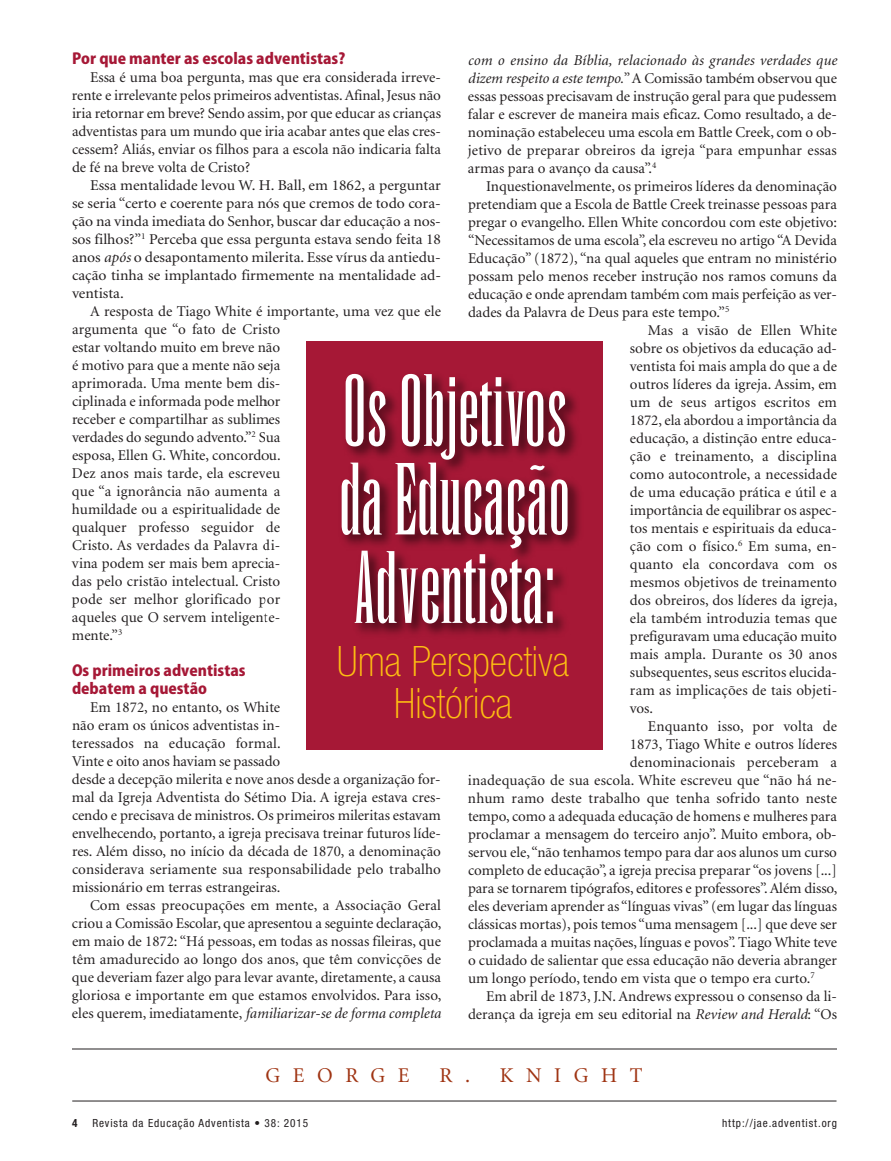
<style>
.page{position:relative;width:891px;height:1161px;background:#fff}
.page>*{position:absolute;margin:0;border:0;box-sizing:border-box;transform-origin:0 0}
.t1{font:condensed 90px/88.5px "Runic MT Std";color:#fff;text-align:justify}
.t2{font:100 condensed 42px/42px "Helvetica Neue";color:#fdbe12;text-align:center}
.t3{font:21px "Minion";letter-spacing:.6em;color:#9f3413}
.t4{font:15px/18px "Minion";color:#231f20;text-align:justify}
.t5{font:15px/18px "Minion";color:#231f20;text-align:justify;scale:1.04 1}
.t6{font:800 15px/18px "Koz Go Pro";color:#a61836}
.t7{font:condensed 11.25px "Helvetica Neue";letter-spacing:.08em;color:#231f20}
.t8{font:700 condensed 11.25px "Helvetica Neue";color:#231f20}
.s1{font-style:italic}
</style>
<div class="page">
<hr style="left:72px;top:1101px;width:765px;height:1px;background:#231f20">
<hr style="left:72px;top:1049px;width:765px;height:1px;background:#231f20">
<div style="left:306px;top:342px;width:297px;height:408px;background:#a61836"></div>
<img style="left:342px;top:374px;width:238px;height:261px">
<p class="t6" style="left:72px;top:51px;width:275px">Por que manter as escolas adventistas?</p>
<p class="t4" style="left:72px;top:70px;width:371px;text-indent:18px">Essa é uma boa pergunta, mas que era considerada irreve&shy;rente e irrelevante pelos primeiros adventistas.Afinal, Jesus não iria retornar em breve? Sendo assim, por que educar as crianças adventistas para um mundo que iria acabar antes que elas cres&shy;cessem? Aliás, enviar os filhos para a escola não indicaria falta de fé na breve volta de Cristo?</p>
<p class="t5" style="left:72px;top:178px;width:356px;text-indent:18px">Essa mentalidade levou W. H. Ball, em 1862, a perguntar se seria “certo e coerente para nós que cremos de todo cora&shy;ção na vinda imediata do Senhor, buscar dar educação a nos&shy;sos filhos?”<sup>1</sup> Perceba que essa pergunta estava sendo feita 18 anos <span class="s1">após</span> o desapontamento milerita. Esse vírus da antiedu&shy;cação tinha se implantado firmemente na mentalidade ad&shy;ventista.</p>
<p class="t4" style="left:72px;top:304px;width:371px;text-align:left;text-indent:18px">A resposta de Tiago White é importante, uma vez que ele argumenta que “o fato de Cristo<br>estar voltando muito em breve não<br>é motivo para que a mente não seja<br>aprimorada. Uma mente bem dis-<br>ciplinada e informada pode melhor<br>receber e compartilhar as sublimes<br>verdades do segundo advento.”<sup>2</sup> Sua<br>esposa, Ellen G. White, concordou.<br>Dez anos mais tarde, ela escreveu<br>que “a ignorância não aumenta a<br>humildade ou a espiritualidade de<br>qualquer professo seguidor de<br>Cristo. As verdades da Palavra di-<br>vina podem ser mais bem aprecia-<br>das pelo cristão intelectual. Cristo<br>pode ser melhor glorificado por<br>aqueles que O servem inteligente-<br>mente.”<sup>3</sup></p>
<p class="t6" style="left:72px;top:663px;width:175px">Os primeiros adventistas debatem a questão</p>
<p class="t4" style="left:72px;top:700px;width:371px;text-align:left;text-indent:18px">Em 1872, no entanto, os White<br>não eram os únicos adventistas in-<br>teressados na educação formal.<br>Vinte e oito anos haviam se passado<br>desde a decepção milerita e nove anos desde a organização for&shy;mal da Igreja Adventista do Sétimo Dia. A igreja estava cres&shy;cendo e precisava de ministros. Os primeiros mileritas estavam envelhecendo, portanto, a igreja precisava treinar futuros líde&shy;res. Além disso, no início da década de 1870, a denominação considerava seriamente sua responsabilidade pelo trabalho missionário em terras estrangeiras.</p>
<p class="t4" style="left:72px;top:898px;width:371px;text-indent:18px">Com essas preocupações em mente, a Associação Geral criou a Comissão Escolar, que apresentou a seguinte declaração, em maio de 1872: “Há pessoas, em todas as nossas fileiras, que têm amadurecido ao longo dos anos, que têm convicções de que deveriam fazer algo para levar avante, diretamente, a causa gloriosa e importante em que estamos envolvidos. Para isso, eles querem, imediatamente, <span class="s1">familiarizar-se de forma completa</span></p>
<p class="t4" style="left:468px;top:52px;width:371px"><span class="s1">com o ensino da Bíblia, relacionado às grandes verdades que dizem respeito a este tempo.</span>”A Comissão também observou que essas pessoas precisavam de instrução geral para que pudessem falar e escrever de maneira mais eficaz. Como resultado, a de&shy;nominação estabeleceu uma escola em Battle Creek, com o ob&shy;jetivo de preparar obreiros da igreja “para empunhar essas armas para o avanço da causa”.<sup>4</sup></p>
<p class="t4" style="left:486px;top:178px;width:352px">Inquestionavelmente, os primeiros líderes da denominação</p>
<p class="t4" style="left:468px;top:196px;width:370px">pretendiam que a Escola de Battle Creek treinasse pessoas para</p>
<p class="t4" style="left:468px;top:214px;width:371px">pregar o evangelho. Ellen White concordou com este objetivo:</p>
<p class="t4" style="left:468px;top:232px;width:370px">“Necessitamos de uma escola”, ela escreveu no artigo “A Devida</p>
<p class="t4" style="left:468px;top:250px;width:370px">Educação” (1872), “na qual aqueles que entram no ministério</p>
<p class="t4" style="left:468px;top:268px;width:370px">possam pelo menos receber instrução nos ramos comuns da</p>
<p class="t4" style="left:468px;top:286px;width:370px">educação e onde aprendam também com mais perfeição as ver-</p>
<p class="t4" style="left:468px;top:304px;width:263px">dades da Palavra de Deus para este tempo.”<sup>5</sup></p>
<p class="t4" style="left:648px;top:322px;width:191px">Mas a visão de Ellen White</p>
<p class="t4" style="left:630px;top:340px;width:209px">sobre os objetivos da educação ad-</p>
<p class="t4" style="left:630px;top:358px;width:209px">ventista foi mais ampla do que a de</p>
<p class="t4" style="left:630px;top:376px;width:209px">outros líderes da igreja. Assim, em</p>
<p class="t4" style="left:630px;top:394px;width:209px">um de seus artigos escritos em</p>
<p class="t4" style="left:630px;top:412px;width:209px">1872, ela abordou a importância da</p>
<p class="t4" style="left:630px;top:430px;width:209px">educação, a distinção entre educa-</p>
<p class="t4" style="left:630px;top:448px;width:209px">ção e treinamento, a disciplina</p>
<p class="t4" style="left:630px;top:466px;width:209px">como autocontrole, a necessidade</p>
<p class="t4" style="left:630px;top:484px;width:209px">de uma educação prática e útil e a</p>
<p class="t4" style="left:630px;top:502px;width:208px">importância de equilibrar os aspec-</p>
<p class="t4" style="left:630px;top:520px;width:209px">tos mentais e espirituais da educa-</p>
<p class="t4" style="left:630px;top:538px;width:209px">ção com o físico.<sup>6</sup> Em suma, en-</p>
<p class="t4" style="left:630px;top:556px;width:209px">quanto ela concordava com os</p>
<p class="t4" style="left:630px;top:574px;width:209px">mesmos objetivos de treinamento</p>
<p class="t4" style="left:630px;top:592px;width:209px">dos obreiros, dos líderes da igreja,</p>
<p class="t4" style="left:630px;top:610px;width:209px">ela também introduzia temas que</p>
<p class="t4" style="left:630px;top:628px;width:209px">prefiguravam uma educação muito</p>
<p class="t4" style="left:630px;top:646px;width:209px">mais ampla. Durante os 30 anos</p>
<p class="t4" style="left:630px;top:664px;width:209px">subsequentes, seus escritos elucida-</p>
<p class="t4" style="left:630px;top:682px;width:209px">ram as implicações de tais objeti-</p>
<p class="t4" style="left:630px;top:700px;width:25px">vos.</p>
<p class="t4" style="left:648px;top:718px;width:191px">Enquanto isso, por volta de</p>
<p class="t4" style="left:630px;top:736px;width:209px">1873, Tiago White e outros líderes</p>
<p class="t4" style="left:630px;top:754px;width:209px">denominacionais perceberam a</p>
<p class="t4" style="left:468px;top:772px;width:371px">inadequação de sua escola. White escreveu que “não há ne-</p>
<p class="t4" style="left:468px;top:790px;width:370px">nhum ramo deste trabalho que tenha sofrido tanto neste</p>
<p class="t4" style="left:468px;top:808px;width:370px">tempo, como a adequada educação de homens e mulheres para</p>
<p class="t4" style="left:468px;top:826px;width:370px">proclamar a mensagem do terceiro anjo”. Muito embora, ob-</p>
<p class="t4" style="left:468px;top:844px;width:370px">servou ele,“não tenhamos tempo para dar aos alunos um curso</p>
<p class="t4" style="left:468px;top:862px;width:370px">completo de educação”, a igreja precisa preparar “os jovens [...]</p>
<p class="t4" style="left:468px;top:880px;width:371px">para se tornarem tipógrafos, editores e professores”.Além disso,</p>
<p class="t4" style="left:468px;top:898px;width:370px">eles deveriam aprender as “línguas vivas” (em lugar das línguas</p>
<p class="t4" style="left:468px;top:916px;width:370px">clássicas mortas), pois temos “uma mensagem [...] que deve ser</p>
<p class="t4" style="left:468px;top:934px;width:370px">proclamada a muitas nações, línguas e povos”. Tiago White teve</p>
<p class="t4" style="left:468px;top:952px;width:370px">o cuidado de salientar que essa educação não deveria abranger</p>
<p class="t4" style="left:468px;top:970px;width:348px">um longo período, tendo em vista que o tempo era curto.<sup>7</sup></p>
<p class="t4" style="left:486px;top:988px;width:352px">Em abril de 1873, J.N. Andrews expressou o consenso da li-</p>
<p class="t4" style="left:468px;top:1006px;width:370px">derança da igreja em seu editorial na <span class="s1">Review and Herald</span>: “Os</p>
<h1 class="t1" style="left:339px;top:373px;width:233px">OsObjetivos da Educação Adventista:</h1>
<h2 class="t2" style="left:337px;top:644px;width:234px">Uma Perspectiva<br>Histórica</h2>
<h3 class="t3" style="left:266px;top:1067px;width:145px">GEORGE</h3>
<h3 class="t3" style="left:440px;top:1067px;width:205px">R. KNIGHT</h3>
<p class="t8" style="left:72px;top:1119px;width:7px">4</p>
<p class="t7" style="left:92px;top:1119px;width:217px">Revista da Educação Adventista • 38: 2015</p>
<p class="t7" style="left:722px;top:1119px;width:116px">http://jae.adventist.org</p>
</div>
